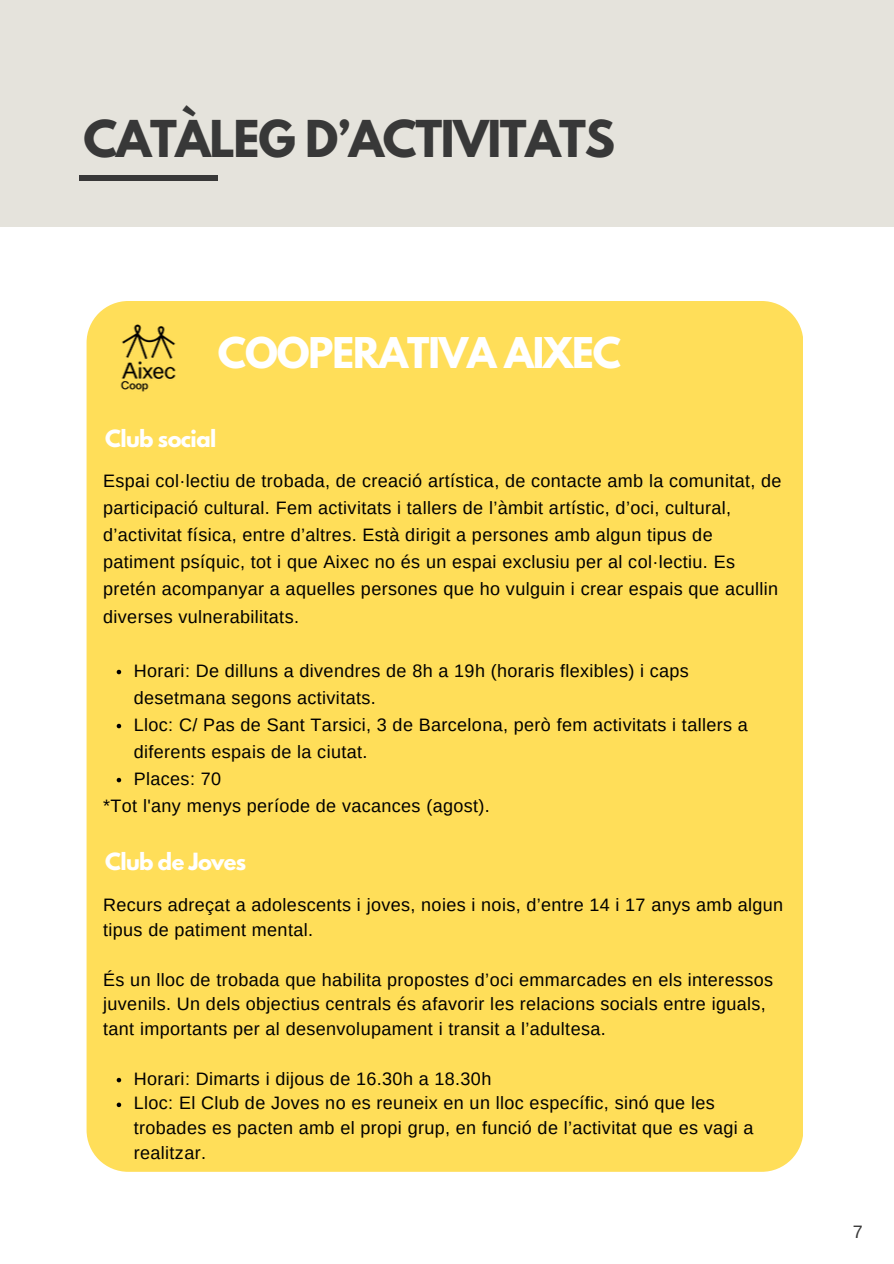
<style>
.page{position:relative;width:894px;height:1264px;background:#fff}
.page>*{position:absolute;margin:0;border:0;box-sizing:border-box;transform-origin:0 0}
.t1{font:700 45px "League Spartan";letter-spacing:-.03em;color:#383838}
.t2{font:700 37.5px "League Spartan";letter-spacing:-.03em;color:#fff}
.t3{font:700 21px "League Spartan";letter-spacing:-.03em;color:#fff}
.t4{font:18px/27px "Arimo";letter-spacing:.02em;color:#000}
.t5{font:18px "Arimo";color:#383838}
</style>
<div class="page">
<div style="left:0;top:0;width:893px;height:226px;background:#e5e3dc"></div>
<div style="left:79px;top:175px;width:139px;height:6px;background:#383838"></div>
<div style="left:86px;top:301px;width:717px;height:870px;background:#ffde59"></div>
<img style="left:86px;top:318px;width:141px;height:79px">
<svg style="left:117px;top:669px;width:4px;height:5px"></svg>
<svg style="left:117px;top:723px;width:4px;height:5px"></svg>
<svg style="left:117px;top:777px;width:4px;height:5px"></svg>
<svg style="left:117px;top:1077px;width:4px;height:5px"></svg>
<svg style="left:117px;top:1102px;width:4px;height:5px"></svg>
<h2 class="t1" style="left:84px;top:117px;width:532px">CATÀLEG D’ACTIVITATS</h2>
<p class="t2" style="left:218px;top:334px;width:404px">COOPERATIVA AIXEC</p>
<h3 class="t3" style="left:105px;top:428px;width:112px">Club social</h3>
<p class="t4" style="left:103px;top:467px;width:679px">Espai col·lectiu de trobada, de creació artística, de contacte amb la comunitat, de participació cultural. Fem activitats i tallers de l’àmbit artístic, d’oci, cultural, d’activitat física, entre d’altres. Està dirigit a persones amb algun tipus de patiment psíquic, tot i que Aixec no és un espai exclusiu per al col·lectiu. Es pretén acompanyar a aquelles persones que ho vulguin i crear espais que acullin diverses vulnerabilitats.</p>
<p class="t4" style="left:134px;top:656px;width:556px">Horari: De dilluns a divendres de 8h a 19h (horaris flexibles) i caps desetmana segons activitats.</p>
<p class="t4" style="left:134px;top:710px;width:615px">Lloc: C/ Pas de Sant Tarsici, 3 de Barcelona, però fem activitats i tallers a diferents espais de la ciutat.</p>
<p class="t4" style="left:134px;top:764px;width:89px">Places: 70</p>
<p class="t4" style="left:103px;top:791px;width:388px">*Tot l'any menys període de vacances (agost).</p>
<p class="t3" style="left:105px;top:851px;width:142px">Club de Joves</p>
<p class="t4" style="left:103px;top:892px;width:681px;line-height:24.8px">Recurs adreçat a adolescents i joves, noies i nois, d’entre 14 i 17 anys amb algun tipus de patiment mental.</p>
<p class="t4" style="left:103px;top:966px;width:671px;line-height:24.8px">És un lloc de trobada que habilita propostes d’oci emmarcades en els interessos juvenils. Un dels objectius centrals és afavorir les relacions socials entre iguals, tant importants per al desenvolupament i transit a l’adultesa.</p>
<p class="t4" style="left:134px;top:1064px;width:359px">Horari: Dimarts i dijous de 16.30h a 18.30h</p>
<p class="t4" style="left:134px;top:1090px;width:621px;line-height:24.8px">Lloc: El Club de Joves no es reuneix en un lloc específic, sinó que les trobades es pacten amb el propi grup, en funció de l’activitat que es vagi a realitzar.</p>
<h3 class="t5" style="left:852px;top:1222px;width:12px">7</h3>
</div>
